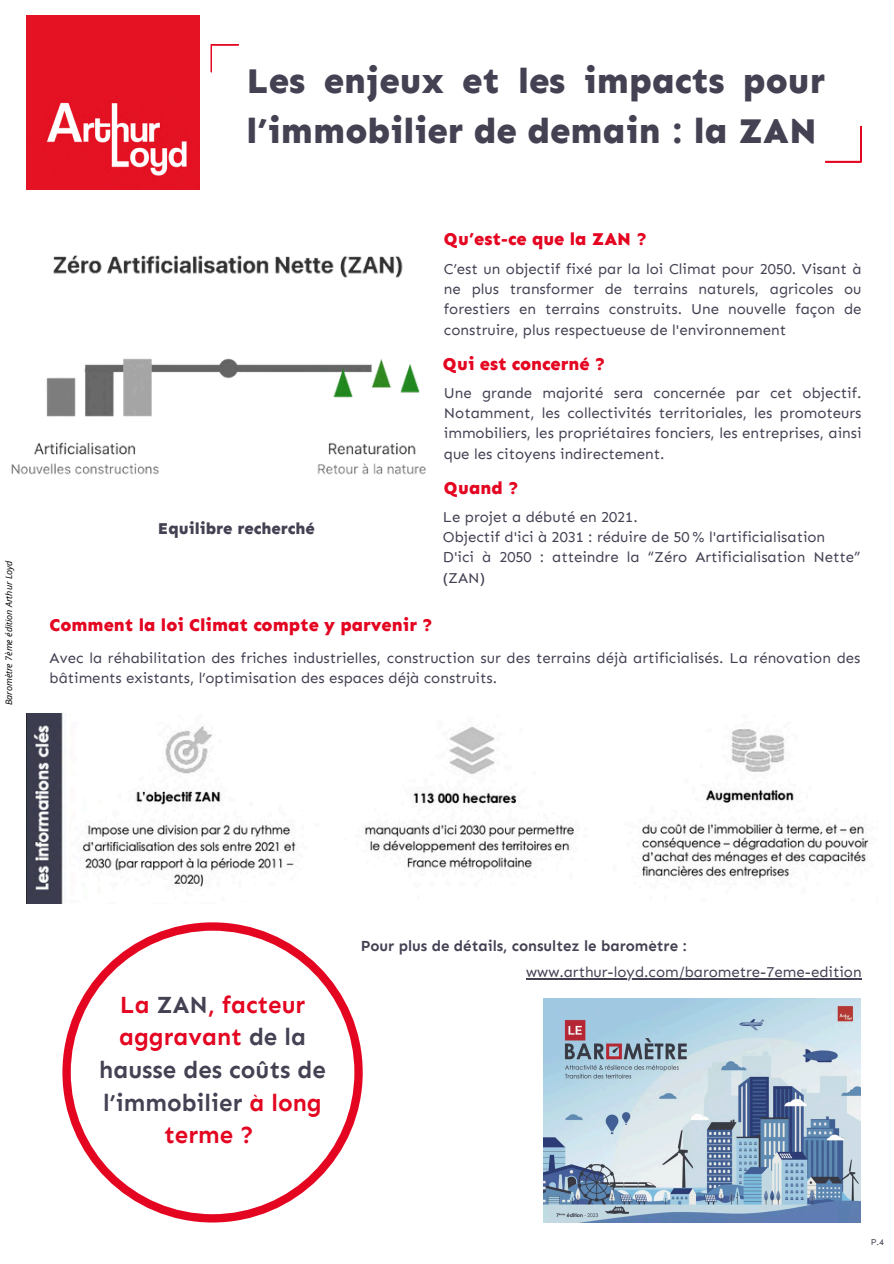
<style>
.page{position:relative;width:894px;height:1264px;background:#fff}
.page>*{position:absolute;margin:0;border:0;box-sizing:border-box;transform-origin:0 0}
.t1{font:800 36px/49.5px "Sen";color:#444153}
.t2{font:700 24px/32.7px "Sen";color:#444153;text-align:center}
.t3{font:800 18px "Sen";color:#e40521}
.t4{font:800 16.5px "Sen";color:#444153}
.t5{font:15px/20.2px "Sen";color:#444153;text-align:justify}
.t6{font:700 15px "Sen";color:#444153}
.t7{font:italic 9px "Open Sans";color:#000}
.t8{font:9px "Sen";color:#444153}
.s1{color:#e40521}
</style>
<div class="page">
<img style="left:26px;top:16px;width:173px;height:173px">
<svg style="left:211px;top:44px;width:28px;height:28px"></svg>
<svg style="left:825px;top:126px;width:36px;height:36px"></svg>
<img style="left:26px;top:713px;width:843px;height:190px">
<img style="left:11px;top:255px;width:415px;height:220px">
<img style="left:543px;top:998px;width:316px;height:224px">
<svg style="left:62px;top:922px;width:300px;height:300px"></svg>
<hr style="left:526px;top:978px;width:335px;height:1px;background:#444153">
<p class="t1" style="left:246px;top:56px;width:580px">Les enjeux et les impacts pour l’immobilier de demain : la ZAN</p>
<p class="t7" style="left:2px;top:705px;width:146px;rotate:-90deg">Baromètre 7ème édition Arthur Loyd</p>
<p class="t4" style="left:158px;top:518px;width:159px">Equilibre recherché</p>
<h5 class="t3" style="left:444px;top:228px;width:205px">Qu’est-ce que la ZAN ?</h5>
<h3 class="t5" style="left:444px;top:258px;width:419px">C’est un objectif fixé par la loi Climat pour 2050. Visant à ne plus transformer de terrains naturels, agricoles ou forestiers en terrains construits. Une nouvelle façon de construire, plus respectueuse de l'environnement</h3>
<h5 class="t3" style="left:443px;top:353px;width:164px">Qui est concerné ?</h5>
<h3 class="t5" style="left:444px;top:383px;width:419px">Une grande majorité sera concernée par cet objectif.<br>Notamment, les collectivités territoriales, les promoteurs immobiliers, les propriétaires fonciers, les entreprises, ainsi que les citoyens indirectement.</h3>
<p class="t3" style="left:444px;top:477px;width:76px">Quand ?</p>
<h5 class="t5" style="left:443px;top:506px;width:419px;text-align:left">Le projet a débuté en 2021.<br>Objectif d'ici à 2031 : réduire de 50 % l'artificialisation<br>D'ici à 2050 : atteindre la “Zéro Artificialisation Nette” (ZAN)</h5>
<h3 class="t3" style="left:50px;top:614px;width:385px">Comment la loi Climat compte y parvenir ?</h3>
<h3 class="t5" style="left:50px;top:647px;width:812px">Avec la réhabilitation des friches industrielles, construction sur des terrains déjà artificialisés. La rénovation des bâtiments existants, l’optimisation des espaces déjà construits.</h3>
<h5 class="t2" style="left:99px;top:988px;width:228px"><span class="s1">La</span> ZAN<span class="s1">, facteur aggravant</span> de la hausse des coûts de l’immobilier <span class="s1">à long terme ?</span></h5>
<h4 class="t6" style="left:360px;top:937px;width:328px">Pour plus de détails, consultez le baromètre :</h4>
<h2 class="t5" style="left:526px;top:962px;width:337px">www.arthur-loyd.com/barometre-7eme-edition</h2>
<h5 class="t8" style="left:870px;top:1235px;width:15px">P.4</h5>
</div>
